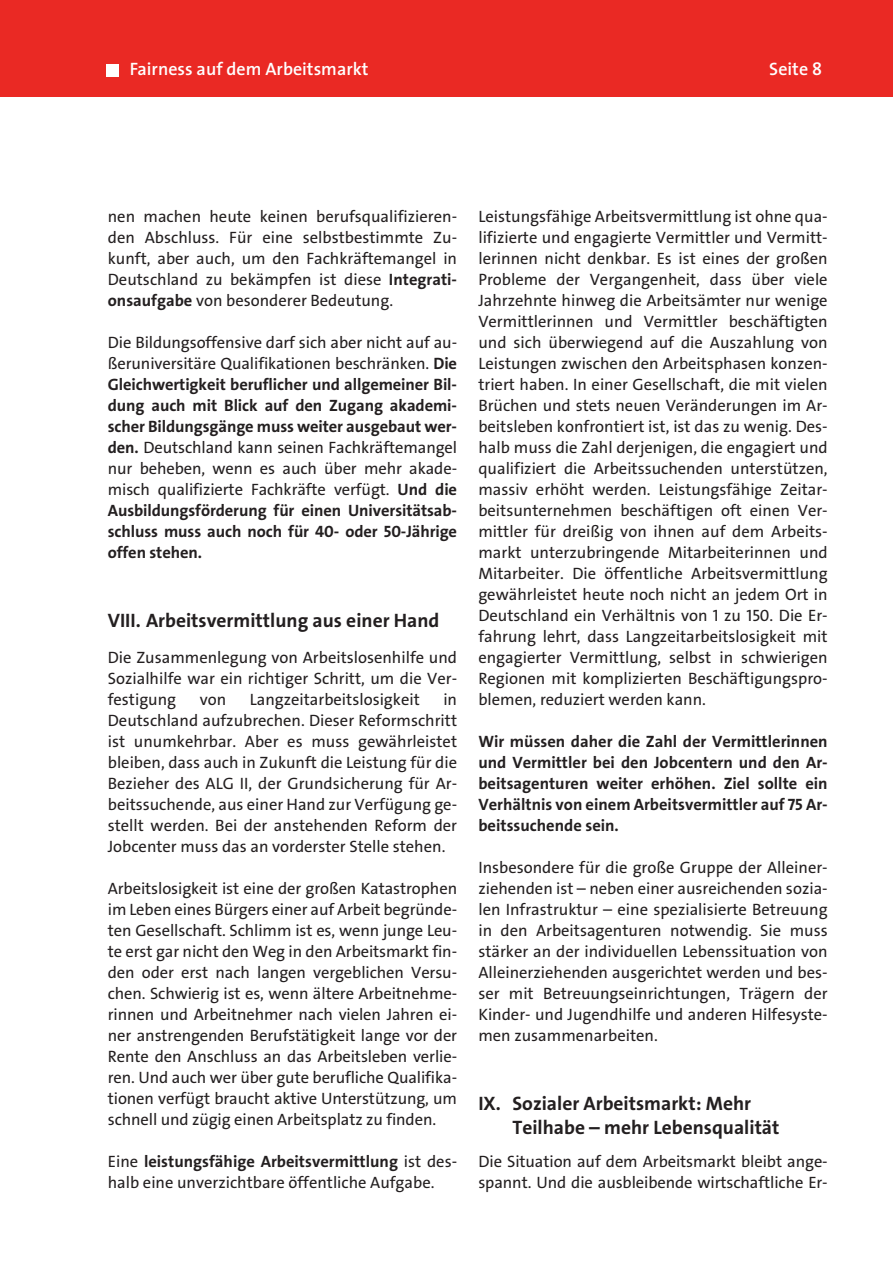
<style>
.page{position:relative;width:893px;height:1263px;background:#fff}
.page>*{position:absolute;margin:0;border:0;box-sizing:border-box;transform-origin:0 0}
.t1{font:19.5px/23.4px "The Sans LP7 Bld";color:#231f20}
.t2{font:600 18px "The Sans";color:#fff}
.t3{font:16.5px/21px "The Sans LP5 Plain";color:#231f20;text-align:justify}
.t4{font:16.5px/21px "The Sans LP7 Bld";letter-spacing:-.005em;color:#231f20;text-align:justify}
.s1{font-family:"The Sans LP7 Bld"}
.s2{font-family:"The Sans LP5 Plain"}
</style>
<div class="page">
<div style="left:0;top:0;width:893px;height:96px;background:#ea2924"></div>
<div style="left:106px;top:64px;width:13px;height:13px;background:#fff"></div>
<p class="t2" style="left:130px;top:62px;width:240px">Fairness auf dem Arbeitsmarkt</p>
<p class="t2" style="left:769px;top:62px;width:54px">Seite 8</p>
<p class="t3" style="left:108px;top:208px;width:351px">nen machen heute keinen berufsqualifizieren&shy;den Abschluss. Für eine selbstbestimmte Zu&shy;kunft, aber auch, um den Fachkräftemangel in Deutschland zu bekämpfen ist diese <span class="s1">Integrati&shy;onsaufgabe</span> von besonderer Bedeutung.</p>
<p class="t3" style="left:108px;top:334px;width:351px">Die Bildungsoffensive darf sich aber nicht auf au&shy;ßeruniversitäre Qualifikationen beschränken. <span class="s1">Die</span></p>
<p class="t4" style="left:108px;top:376px;width:351px">Gleichwertigkeit beruflicher und allgemeiner Bil&shy;dung auch mit Blick auf den Zugang akademi&shy;scher Bildungsgänge muss weiter ausgebaut wer-</p>
<p class="t3" style="left:108px;top:439px;width:351px"><span class="s1">den.</span> Deutschland kann seinen Fachkräftemangel nur beheben, wenn es auch über mehr akade&shy;misch qualifizierte Fachkräfte verfügt. <span class="s1">Und die</span></p>
<p class="t4" style="left:108px;top:502px;width:351px">Ausbildungsförderung für einen Universitätsab&shy;schluss muss auch noch für 40- oder 50-Jährige offen stehen.</p>
<p class="t1" style="left:108px;top:611px;width:333px">VIII. Arbeitsvermittlung aus einer Hand</p>
<p class="t3" style="left:108px;top:649px;width:351px">Die Zusammenlegung von Arbeitslosenhilfe und Sozialhilfe war ein richtiger Schritt, um die Ver&shy;festigung</p>
<p class="t3" style="left:200px;top:691px;width:28px">von</p>
<p class="t3" style="left:250px;top:691px;width:172px">Langzeitarbeitslosigkeit</p>
<p class="t3" style="left:108px;top:691px;width:351px;text-indent:336px">in Deutschland aufzubrechen. Dieser Reformschritt ist unumkehrbar. Aber es muss gewährleistet bleiben, dass auch in Zukunft die Leistung für die Bezieher des ALG II, der Grundsicherung für Ar&shy;beitssuchende, aus einer Hand zur Verfügung ge&shy;stellt werden. Bei der anstehenden Reform der Jobcenter muss das an vorderster Stelle stehen.</p>
<p class="t3" style="left:108px;top:880px;width:351px">Arbeitslosigkeit ist eine der großen Katastrophen im Leben eines Bürgers einer auf Arbeit begründe&shy;ten Gesellschaft. Schlimm ist es, wenn junge Leu&shy;te erst gar nicht den Weg in den Arbeitsmarkt fin&shy;den oder erst nach langen vergeblichen Versu&shy;chen. Schwierig ist es, wenn ältere Arbeitnehme&shy;rinnen und Arbeitnehmer nach vielen Jahren ei&shy;ner anstrengenden Berufstätigkeit lange vor der Rente den Anschluss an das Arbeitsleben verlie&shy;ren. Und auch wer über gute berufliche Qualifika&shy;tionen verfügt braucht aktive Unterstützung, um schnell und zügig einen Arbeitsplatz zu finden.</p>
<p class="t4" style="left:108px;top:1153px;width:351px"><span class="s2">Eine</span> leistungsfähige Arbeitsvermittlung <span class="s2">ist des-</span></p>
<p class="t3" style="left:108px;top:1174px;width:328px">halb eine unverzichtbare öffentliche Aufgabe.</p>
<p class="t3" style="left:478px;top:208px;width:351px">Leistungsfähige Arbeitsvermittlung ist ohne qua&shy;lifizierte und engagierte Vermittler und Vermitt&shy;lerinnen nicht denkbar. Es ist eines der großen Probleme der Vergangenheit, dass über viele Jahrzehnte hinweg die Arbeitsämter nur wenige Vermittlerinnen und Vermittler beschäftigten und sich überwiegend auf die Auszahlung von Leistungen zwischen den Arbeitsphasen konzen&shy;triert haben. In einer Gesellschaft, die mit vielen Brüchen und stets neuen Veränderungen im Ar&shy;beitsleben konfrontiert ist, ist das zu wenig. Des&shy;halb muss die Zahl derjenigen, die engagiert und qualifiziert die Arbeitssuchenden unterstützen, massiv erhöht werden. Leistungsfähige Zeitar&shy;beitsunternehmen beschäftigen oft einen Ver&shy;mittler für dreißig von ihnen auf dem Arbeits&shy;markt unterzubringende Mitarbeiterinnen und Mitarbeiter. Die öffentliche Arbeitsvermittlung gewährleistet heute noch nicht an jedem Ort in Deutschland ein Verhältnis von 1 zu 150. Die Er&shy;fahrung lehrt, dass Langzeitarbeitslosigkeit mit engagierter Vermittlung, selbst in schwierigen Regionen mit komplizierten Beschäftigungspro&shy;blemen, reduziert werden kann.</p>
<p class="t4" style="left:478px;top:733px;width:351px">Wir müssen daher die Zahl der Vermittlerinnen und Vermittler bei den Jobcentern und den Ar&shy;beitsagenturen weiter erhöhen. Ziel sollte ein Verhältnis von einem Arbeitsvermittler auf 75 Ar&shy;beitssuchende sein.</p>
<p class="t3" style="left:478px;top:859px;width:351px">Insbesondere für die große Gruppe der Alleiner&shy;ziehenden ist – neben einer ausreichenden sozia&shy;len Infrastruktur – eine spezialisierte Betreuung in den Arbeitsagenturen notwendig. Sie muss stärker an der individuellen Lebenssituation von Alleinerziehenden ausgerichtet werden und bes&shy;ser mit Betreuungseinrichtungen, Trägern der Kinder- und Jugendhilfe und anderen Hilfesyste&shy;men zusammenarbeiten.</p>
<p class="t1" style="left:512px;top:1094px;width:269px;text-indent:-34px">IX. Sozialer Arbeitsmarkt: Mehr<br>Teilhabe – mehr Lebensqualität</p>
<p class="t3" style="left:478px;top:1153px;width:351px">Die Situation auf dem Arbeitsmarkt bleibt ange&shy;spannt. Und die ausbleibende wirtschaftliche Er-</p>
</div>
